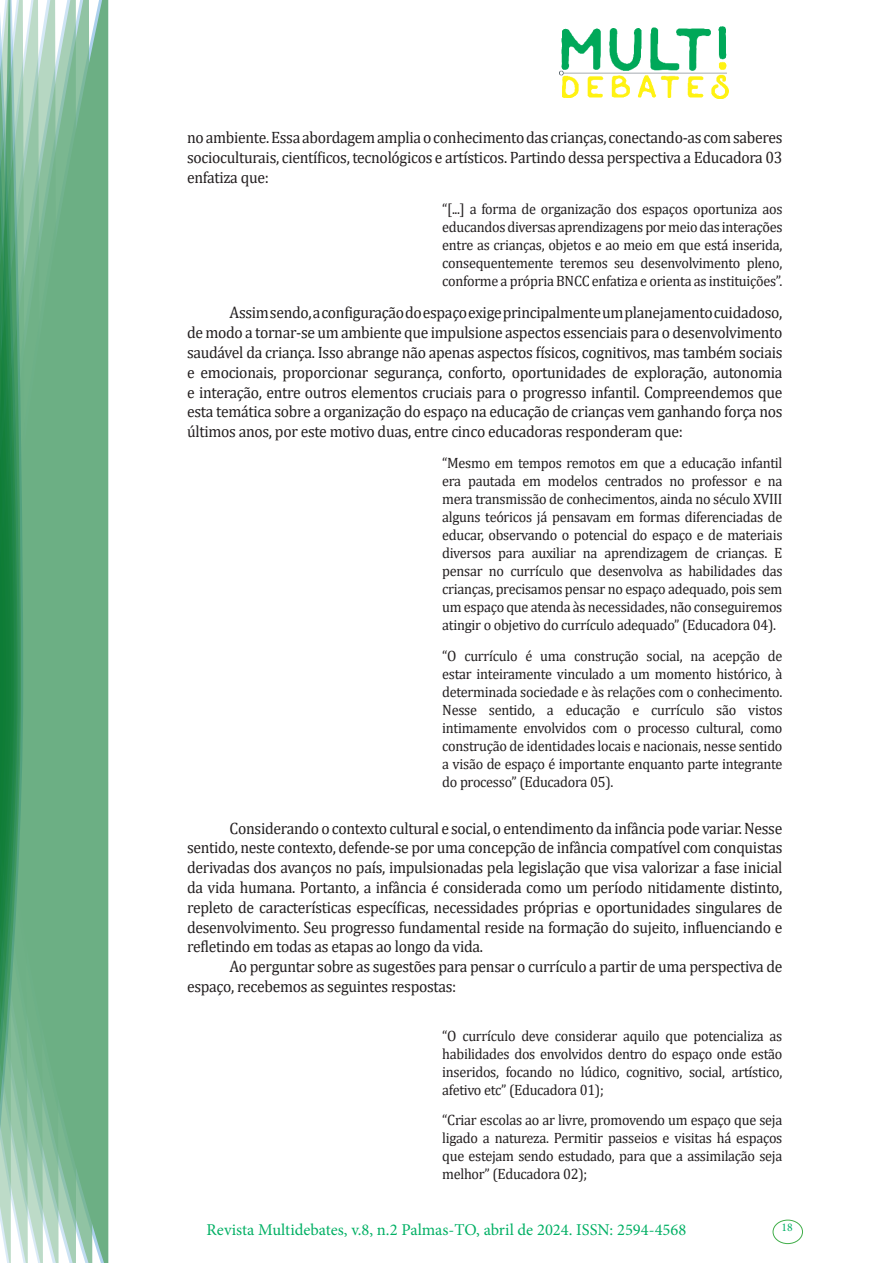
<style>
.page{position:relative;width:893px;height:1263px;background:#fff}
.page>*{position:absolute;margin:0;border:0;box-sizing:border-box;transform-origin:0 0}
.texto{font:16.5px/19.8px "Cambria";letter-spacing:-.02em;color:#231f20;text-align:justify;scale:.95 1}
.t1{font:16.5px "Minion Pro";color:#00b064}
.citacao{font:15px/18px "Cambria";letter-spacing:-.02em;color:#231f20;text-align:justify;scale:.95 1}
.t2{font:11.7px "Minion Pro";color:#00b064}
</style>
<div class="page">
<img style="left:559px;top:26px;width:169px;height:72px">
<div style="left:95px;top:0;width:14px;height:1263px;background:#6caf84"></div>
<svg style="left:79px;top:0;width:16px;height:1263px;background:#71b289"></svg>
<svg style="left:62px;top:0;width:17px;height:1263px;background:#75b48c"></svg>
<svg style="left:45px;top:0;width:17px;height:1263px;background:#7cb792"></svg>
<svg style="left:30px;top:0;width:15px;height:1263px;background:#80ba96"></svg>
<svg style="left:0;top:0;width:30px;height:1263px;background:#61a97f"></svg>
<div style="left:772px;top:1219px;width:31px;height:25px;border:1px solid #40ae49;border-radius:50%"></div>
<p class="texto" style="left:187px;top:128px;width:628px">no ambiente. Essa abordagem amplia o conhecimento das crianças, conectando-as com saberes socioculturais, científicos, tecnológicos e artísticos. Partindo dessa perspectiva a Educadora 03 enfatiza que:</p>
<p class="citacao" style="left:442px;top:200px;width:360px">“[...] a forma de organização dos espaços oportuniza aos educandos diversas aprendizagens por meio das interações entre as crianças, objetos e ao meio em que está inserida, consequentemente teremos seu desenvolvimento pleno, conforme a própria BNCC enfatiza e orienta as instituições”.</p>
<p class="texto" style="left:187px;top:303px;width:628px;text-indent:43px">Assim sendo, a configuração do espaço exige principalmente um planejamento cuidadoso, de modo a tornar-se um ambiente que impulsione aspectos essenciais para o desenvolvimento saudável da criança. Isso abrange não apenas aspectos físicos, cognitivos, mas também sociais e emocionais, proporcionar segurança, conforto, oportunidades de exploração, autonomia e interação, entre outros elementos cruciais para o progresso infantil. Compreendemos que esta temática sobre a organização do espaço na educação de crianças vem ganhando força nos últimos anos, por este motivo duas, entre cinco educadoras responderam que:</p>
<p class="citacao" style="left:442px;top:454px;width:360px">“Mesmo em tempos remotos em que a educação infantil era pautada em modelos centrados no professor e na mera transmissão de conhecimentos, ainda no século XVIII alguns teóricos já pensavam em formas diferenciadas de educar, observando o potencial do espaço e de materiais diversos para auxiliar na aprendizagem de crianças. E pensar no currículo que desenvolva as habilidades das crianças, precisamos pensar no espaço adequado, pois sem um espaço que atenda às necessidades, não conseguiremos atingir o objetivo do currículo adequado” (Educadora 04).</p>
<p class="citacao" style="left:442px;top:646px;width:360px">“O currículo é uma construção social, na acepção de estar inteiramente vinculado a um momento histórico, à determinada sociedade e às relações com o conhecimento.<br>Nesse sentido, a educação e currículo são vistos intimamente envolvidos com o processo cultural, como construção de identidades locais e nacionais, nesse sentido a visão de espaço é importante enquanto parte integrante do processo” (Educadora 05).</p>
<p class="texto" style="left:187px;top:818px;width:628px;text-indent:43px">Considerando o contexto cultural e social, o entendimento da infância pode variar. Nesse sentido, neste contexto, defende-se por uma concepção de infância compatível com conquistas derivadas dos avanços no país, impulsionadas pela legislação que visa valorizar a fase inicial da vida humana. Portanto, a infância é considerada como um período nitidamente distinto, repleto de características específicas, necessidades próprias e oportunidades singulares de desenvolvimento. Seu progresso fundamental reside na formação do sujeito, influenciando e refletindo em todas as etapas ao longo da vida.</p>
<p class="texto" style="left:187px;top:956px;width:628px;text-indent:43px">Ao perguntar sobre as sugestões para pensar o currículo a partir de uma perspectiva de espaço, recebemos as seguintes respostas:</p>
<p class="citacao" style="left:442px;top:1026px;width:360px">“O currículo deve considerar aquilo que potencializa as habilidades dos envolvidos dentro do espaço onde estão inseridos, focando no lúdico, cognitivo, social, artístico, afetivo etc” (Educadora 01);</p>
<p class="citacao" style="left:442px;top:1111px;width:360px">“Criar escolas ao ar livre, promovendo um espaço que seja ligado a natureza. Permitir passeios e visitas há espaços que estejam sendo estudado, para que a assimilação seja melhor” (Educadora 02);</p>
<p class="t1" style="left:207px;top:1218px;width:481px">Revista Multidebates, v.8, n.2 Palmas-TO, abril de 2024. ISSN: 2594-4568</p>
<p class="t2" style="left:781px;top:1219px;width:13px">18</p>
</div>
